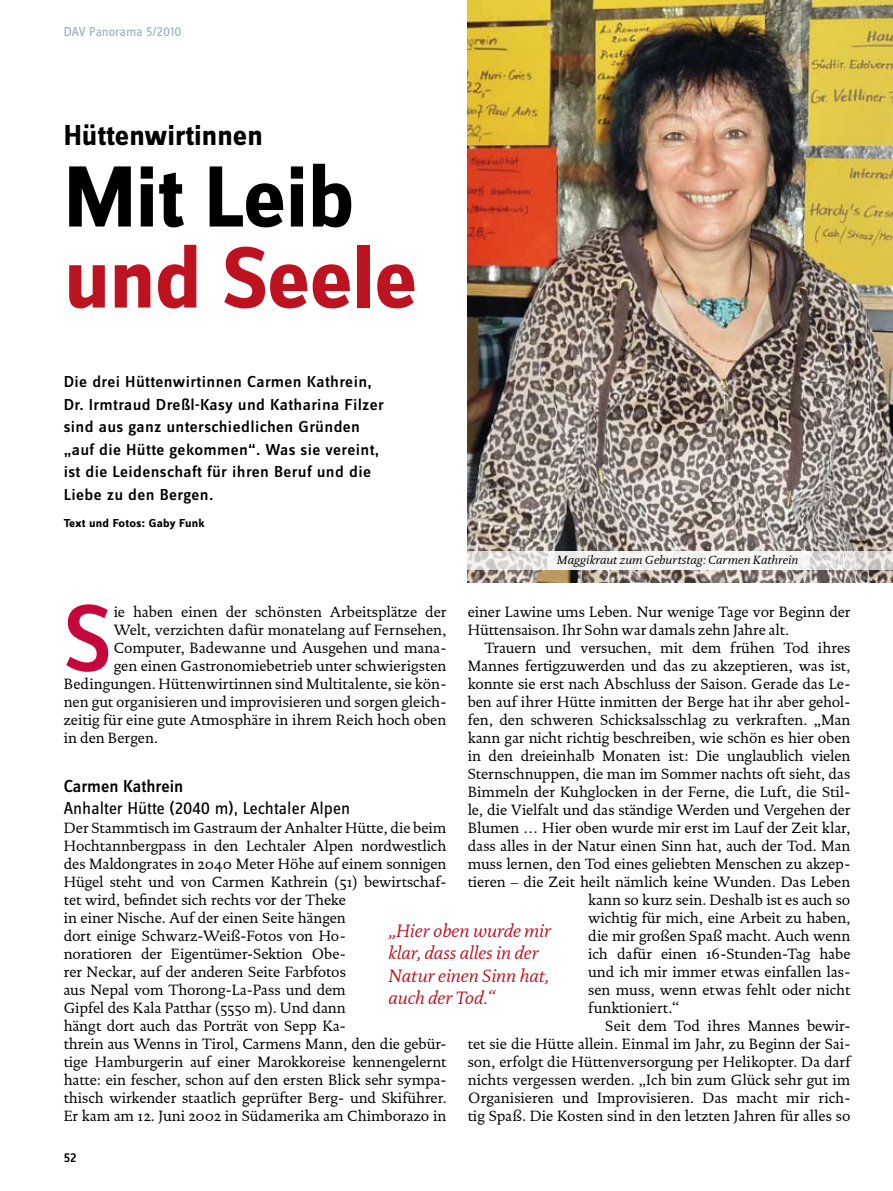
<style>
.page{position:relative;width:893px;height:1191px;background:#fff}
.page>*{position:absolute;margin:0;border:0;box-sizing:border-box;transform-origin:0 0}
.t1{font:500 98.1px "Zine Sans Dis";color:#c5073d}
.t2{font:700 90px "Zine Sans Dis";letter-spacing:-.01em;color:#bd1220}
.t3{font:700 90px "Zine Sans Dis";letter-spacing:-.01em;color:#000}
.t4{font:700 30px "Zine Sans Dis";color:#000}
.t5{font:italic 18px/22.5px "DTL Documenta ST";color:#bd1220}
.t6{font:18px "Zine Sans Dis";color:#000}
.t7{font:500 18px "Zine Sans Dis";color:#000}
.t8{font:500 16.5px/22.5px "Zine Sans Dis";letter-spacing:.02em;color:#000;scale:1.05 1}
.t9{font:15px/18px "DTL Documenta ST";letter-spacing:-.005em;color:#000}
.t10{font:13.5px "Zine Sans Dis";color:#9baeb3}
.t11{font:500 13.5px "Zine Sans Dis";color:#000}
.t12{font:italic 12px "DTL Documenta ST";color:#000}
.t13{font:700 12px "Zine Sans Dis";letter-spacing:.02em;color:#000;scale:1.05 1}
</style>
<div class="page">
<img style="left:468px;top:0;width:425px;height:583px">
<svg style="left:468px;top:551px;width:425px;height:19px;background:#dfdcda"></svg>
<div style="left:548px;top:551px;width:261px;height:19px;background:#f6f5f4"></div>
<p class="t10" style="left:64px;top:25px;width:119px">DAV Panorama 5/2010</p>
<h3 class="t4" style="left:64px;top:120px;width:201px">Hüttenwirtinnen</h3>
<h2 class="t3" style="left:64px;top:149px;width:292px">Mit Leib</h2>
<h2 class="t2" style="left:64px;top:230px;width:355px">und Seele</h2>
<p class="t8" style="left:64px;top:371px;width:306px">Die drei Hüttenwirtinnen Carmen Kathrein, Dr. Irmtraud Dreßl-Kasy und Katharina Filzer sind aus ganz unterschiedlichen Gründen „auf die Hütte gekommen“. Was sie vereint, ist die Leidenschaft für ihren Beruf und die Liebe zu den Bergen.</p>
<p class="t13" style="left:64px;top:516px;width:136px">Text und Fotos: Gaby Funk</p>
<p class="t12" style="left:557px;top:552px;width:243px">Maggikraut zum Geburtstag: Carmen Kathrein</p>
<h1 class="t1" style="left:64px;top:586px;width:49px">S</h1>
<p class="t9" style="left:468px;top:603px;width:384px">einer Lawine ums Leben. Nur wenige Tage vor Beginn der<br>Hüttensaison. Ihr Sohn war damals zehn Jahre alt.</p>
<p class="t9" style="left:485px;top:639px;width:367px">Trauern und versuchen, mit dem frühen Tod ihres</p>
<p class="t9" style="left:468px;top:657px;width:384px">Mannes fertigzuwerden und das zu akzeptieren, was ist,</p>
<p class="t9" style="left:468px;top:675px;width:384px">konnte sie erst nach Abschluss der Saison. Gerade das Le-</p>
<p class="t9" style="left:468px;top:693px;width:384px">ben auf ihrer Hütte inmitten der Berge hat ihr aber gehol-</p>
<p class="t9" style="left:468px;top:711px;width:384px">fen, den schweren Schicksalsschlag zu verkraften. „Man</p>
<p class="t9" style="left:468px;top:729px;width:384px">kann gar nicht richtig beschreiben, wie schön es hier oben</p>
<p class="t9" style="left:468px;top:747px;width:384px">in den dreieinhalb Monaten ist: Die unglaublich vielen</p>
<p class="t9" style="left:468px;top:765px;width:384px">Sternschnuppen, die man im Sommer nachts oft sieht, das</p>
<p class="t9" style="left:468px;top:783px;width:384px">Bimmeln der Kuhglocken in der Ferne, die Luft, die Stil-</p>
<p class="t9" style="left:468px;top:801px;width:384px">le, die Vielfalt und das ständige Werden und Vergehen der</p>
<p class="t9" style="left:468px;top:819px;width:384px">Blumen … Hier oben wurde mir erst im Lauf der Zeit klar,</p>
<p class="t9" style="left:468px;top:837px;width:384px">dass alles in der Natur einen Sinn hat, auch der Tod. Man</p>
<p class="t9" style="left:468px;top:855px;width:384px">muss lernen, den Tod eines geliebten Menschen zu akzep-</p>
<p class="t9" style="left:468px;top:873px;width:384px">tieren – die Zeit heilt nämlich keine Wunden. Das Leben</p>
<p class="t9" style="left:588px;top:891px;width:264px">kann so kurz sein. Deshalb ist es auch so</p>
<p class="t9" style="left:588px;top:909px;width:264px">wichtig für mich, eine Arbeit zu haben,</p>
<p class="t9" style="left:588px;top:927px;width:264px">die mir großen Spaß macht. Auch wenn</p>
<p class="t9" style="left:588px;top:945px;width:264px">ich dafür einen 16-Stunden-Tag habe</p>
<p class="t9" style="left:588px;top:963px;width:264px">und ich mir immer etwas einfallen las-</p>
<p class="t9" style="left:588px;top:981px;width:264px">sen muss, wenn etwas fehlt oder nicht</p>
<p class="t9" style="left:588px;top:999px;width:92px">funktioniert.“</p>
<p class="t9" style="left:605px;top:1017px;width:247px">Seit dem Tod ihres Mannes bewir-</p>
<p class="t9" style="left:468px;top:1035px;width:384px">tet sie die Hütte allein. Einmal im Jahr, zu Beginn der Sai-</p>
<p class="t9" style="left:468px;top:1053px;width:384px">son, erfolgt die Hüttenversorgung per Helikopter. Da darf</p>
<p class="t9" style="left:468px;top:1071px;width:384px">nichts vergessen werden. „Ich bin zum Glück sehr gut im</p>
<p class="t9" style="left:468px;top:1089px;width:384px">Organisieren und Improvisieren. Das macht mir rich-</p>
<p class="t9" style="left:468px;top:1107px;width:384px">tig Spaß. Die Kosten sind in den letzten Jahren für alles so</p>
<p class="t9" style="left:114px;top:603px;width:334px">ie haben einen der schönsten Arbeitsplätze der</p>
<p class="t9" style="left:114px;top:621px;width:334px">Welt, verzichten dafür monatelang auf Fernsehen,</p>
<p class="t9" style="left:114px;top:639px;width:334px">Computer, Badewanne und Ausgehen und mana-</p>
<p class="t9" style="left:114px;top:657px;width:334px">gen einen Gastronomiebetrieb unter schwierigsten</p>
<p class="t9" style="left:64px;top:675px;width:384px">Bedingungen. Hüttenwirtinnen sind Multitalente, sie kön-</p>
<p class="t9" style="left:64px;top:693px;width:384px">nen gut organisieren und improvisieren und sorgen gleich-</p>
<p class="t9" style="left:64px;top:711px;width:384px">zeitig für eine gute Atmosphäre in ihrem Reich hoch oben</p>
<p class="t9" style="left:64px;top:729px;width:96px">in den Bergen.</p>
<p class="t7" style="left:64px;top:777px;width:121px">Carmen Kathrein</p>
<p class="t6" style="left:64px;top:798px;width:288px">Anhalter Hütte (2040 m), Lechtaler Alpen</p>
<p class="t9" style="left:64px;top:819px;width:384px">Der Stammtisch im Gastraum der Anhalter Hütte, die beim Hochtannbergpass in den Lechtaler Alpen nordwestlich des Maldongrates in 2040 Meter Höhe auf einem sonnigen Hügel steht und von Carmen Kathrein (51) bewirtschaf&shy;tet wird, befindet sich rechts vor der Theke<br>in einer Nische. Auf der einen Seite hängen<br>dort einige Schwarz-Weiß-Fotos von Ho-<br>noratioren der Eigentümer-Sektion Obe-<br>rer Neckar, auf der anderen Seite Farbfotos<br>aus Nepal vom Thorong-La-Pass und dem<br>Gipfel des Kala Patthar (5550 m). Und dann<br>hängt dort auch das Porträt von Sepp Ka-<br>threin aus Wenns in Tirol, Carmens Mann, den die gebür&shy;tige Hamburgerin auf einer Marokkoreise kennengelernt hatte: ein fescher, schon auf den ersten Blick sehr sympa&shy;thisch wirkender staatlich geprüfter Berg- und Skiführer.<br>Er kam am 12. Juni 2002 in Südamerika am Chimborazo in</p>
<p class="t5" style="left:388px;top:919px;width:164px">„Hier oben wurde mir klar, dass alles in der<br>Natur einen Sinn hat, auch der Tod.“</p>
<p class="t11" style="left:64px;top:1150px;width:14px">52</p>
</div>
